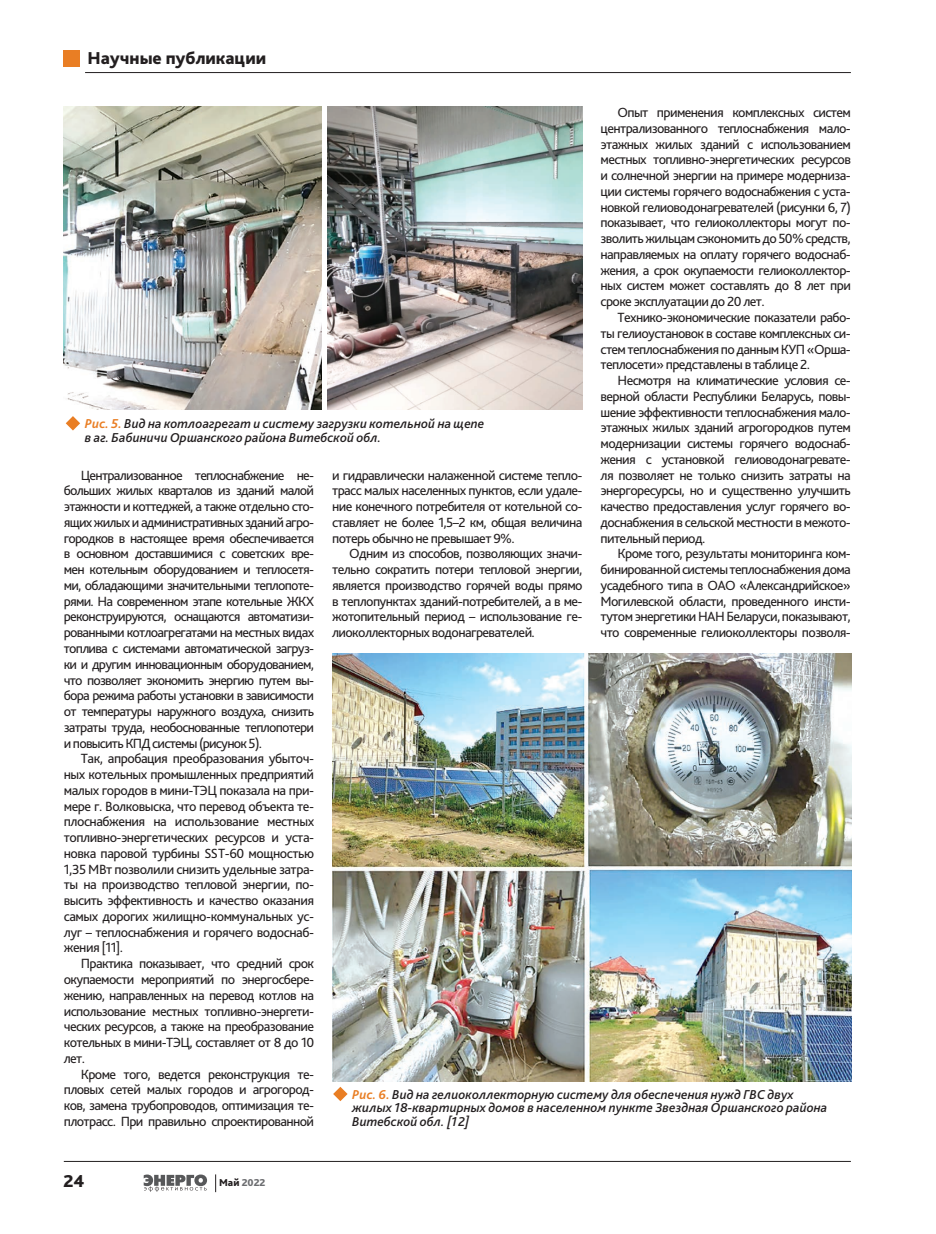
<style>
.page{position:relative;width:936px;height:1234px;background:#fff}
.page>*{position:absolute;margin:0;border:0;box-sizing:border-box;transform-origin:0 0}
.t1{font:800 18px "Bliss Pro";color:#231f20}
.t2{font:13.95px/15.8px "Bliss Pro";letter-spacing:-.045em;color:#231f20;text-align:justify}
.t3{font:italic 500 13.5px/13.5px "Bliss Pro";color:#231f20}
.t4{font:800 10.5px "Bliss Pro";color:#6c6d70}
.s1{font-weight:700;color:#e97e24}
.s2{color:#231f20}
</style>
<div class="page">
<svg style="left:215px;top:1174px;width:1px;height:17px"></svg>
<hr style="left:64px;top:1160px;width:786px;height:1px;background:#231f20">
<hr style="left:85px;top:72px;width:765px;height:1px;background:#231f20">
<svg style="left:144px;top:1174px;width:63px;height:17px"></svg>
<div style="left:64px;top:50px;width:16px;height:16px;background:#e97e24"></div>
<img style="left:327px;top:106px;width:255px;height:303px">
<img style="left:64px;top:106px;width:257px;height:303px">
<svg style="left:66px;top:416px;width:14px;height:14px"></svg>
<svg style="left:333px;top:1086px;width:14px;height:14px"></svg>
<img style="left:332px;top:653px;width:518px;height:428px">
<p class="t1" style="left:87px;top:47px;width:180px">Научные публикации</p>
<p class="t2" style="left:600px;top:104px;width:252px;text-indent:17px">Опыт применения комплексных систем централизованного теплоснабжения мало&shy;этажных жилых зданий с использованием местных топливно-энергетических ресурсов и солнечной энергии на примере модерниза&shy;ции системы горячего водоснабжения с уста&shy;новкой гелиоводонагревателей (рисунки 6, 7) показывает, что гелиоколлекторы могут по&shy;зволить жильцам сэкономить до 50% средств, направляемых на оплату горячего водоснаб&shy;жения, а срок окупаемости гелиоколлектор&shy;ных систем может составлять до 8 лет при сроке эксплуатации до 20 лет.</p>
<p class="t2" style="left:600px;top:309px;width:252px;text-indent:17px">Технико-экономические показатели рабо&shy;ты гелиоустановок в составе комплексных си&shy;стем теплоснабжения по данным КУП «Орша&shy;теплосети» представлены в таблице 2.</p>
<p class="t2" style="left:600px;top:372px;width:252px;text-indent:17px">Несмотря на климатические условия се&shy;верной области Республики Беларусь, повы&shy;шение эффективности теплоснабжения мало&shy;этажных жилых зданий агрогородков путем модернизации системы горячего водоснаб&shy;жения с установкой гелиоводонагревате&shy;ля позволяет не только снизить затраты на энергоресурсы, но и существенно улучшить качество предоставления услуг горячего во&shy;доснабжения в сельской местности в межото&shy;пительный период.</p>
<p class="t2" style="left:600px;top:545px;width:252px;text-indent:17px">Кроме того, результаты мониторинга ком&shy;бинированной системы теплоснабжения дома усадебного типа в ОАО «Александрийское» Могилевской области, проведенного инсти&shy;тутом энергетики НАН Беларуси, показывают, что современные гелиоколлекторы позволя-</p>
<p class="t3" style="left:85px;top:416px;width:401px"><span class="s1">Рис. 5.</span> Вид на котлоагрегат и систему загрузки котельной на щепе в аг. Бабиничи Оршанского района Витебской обл.</p>
<p class="t2" style="left:64px;top:466px;width:252px;text-indent:17px">Централизованное теплоснабжение не&shy;больших жилых кварталов из зданий малой этажности и коттеджей, а также отдельно сто&shy;ящих жилых и административных зданий агро&shy;городков в настоящее время обеспечивается в основном доставшимися с советских вре&shy;мен котельным оборудованием и теплосетя&shy;ми, обладающими значительными теплопоте&shy;рями. На современном этапе котельные ЖКХ реконструируются, оснащаются автоматизи&shy;рованными котлоагрегатами на местных видах топлива с системами автоматической загруз&shy;ки и другим инновационным оборудованием, что позволяет экономить энергию путем вы&shy;бора режима работы установки в зависимости от температуры наружного воздуха, снизить затраты труда, необоснованные теплопотери и повысить КПД системы (рисунок 5).</p>
<p class="t2" style="left:64px;top:750px;width:252px;text-indent:17px">Так, апробация преобразования убыточ&shy;ных котельных промышленных предприятий малых городов в мини-ТЭЦ показала на при&shy;мере г. Волковыска, что перевод объекта те&shy;плоснабжения на использование местных топливно-энергетических ресурсов и уста&shy;новка паровой турбины SST-60 мощностью 1,35 МВт позволили снизить удельные затра&shy;ты на производство тепловой энергии, по&shy;высить эффективность и качество оказания самых дорогих жилищно-коммунальных ус&shy;луг – теплоснабжения и горячего водоснаб&shy;жения [11].</p>
<p class="t2" style="left:64px;top:955px;width:252px;text-indent:17px">Практика показывает, что средний срок окупаемости мероприятий по энергосбере&shy;жению, направленных на перевод котлов на использование местных топливно-энергети&shy;ческих ресурсов, а также на преобразование котельных в мини-ТЭЦ, составляет от 8 до 10 лет.</p>
<p class="t2" style="left:64px;top:1065px;width:252px;text-indent:17px">Кроме того, ведется реконструкция те&shy;пловых сетей малых городов и агрогород&shy;ков, замена трубопроводов, оптимизация те&shy;плотрасс. При правильно спроектированной</p>
<p class="t2" style="left:332px;top:466px;width:252px">и гидравлически налаженной системе тепло&shy;трасс малых населенных пунктов, если удале&shy;ние конечного потребителя от котельной со&shy;ставляет не более 1,5–2 км, общая величина потерь обычно не превышает 9%.</p>
<p class="t2" style="left:332px;top:545px;width:252px;text-indent:17px">Одним из способов, позволяющих значи&shy;тельно сократить потери тепловой энергии, является производство горячей воды прямо в теплопунктах зданий-потребителей, а в ме&shy;жотопительный период – использование ге&shy;лиоколлекторных водонагревателей.</p>
<p class="t3" style="left:352px;top:1087px;width:476px"><span class="s1">Рис. 6.</span> Вид на гелиоколлекторную систему для обеспечения нужд ГВС двух жилых 18-квартирных домов в населенном пункте Звездная Оршанского района<br>Витебской обл. [12]</p>
<p class="t1" style="left:63px;top:1169px;width:23px">24</p>
<p class="t4" style="left:219px;top:1175px;width:48px"><span class="s2">Май</span> 2022</p>
</div>
